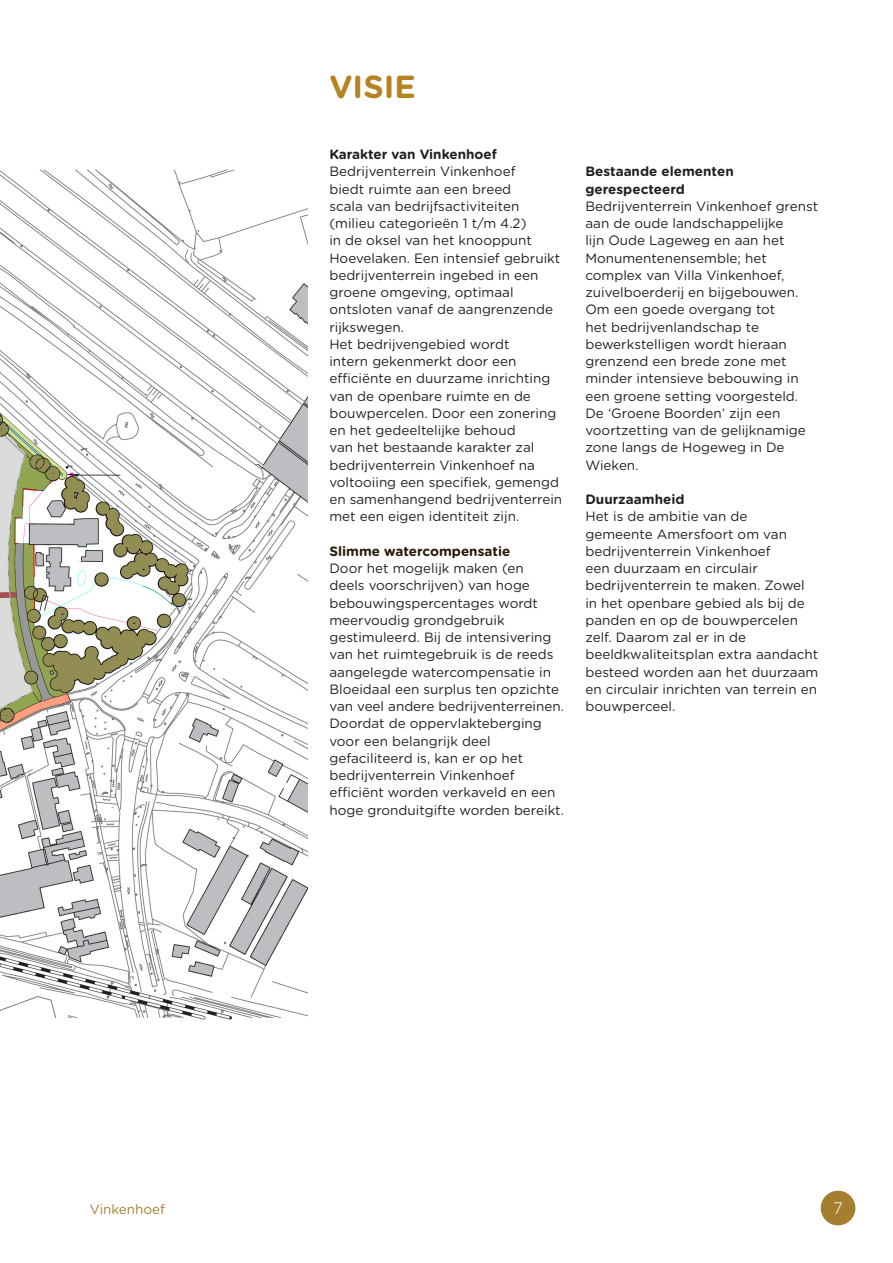
<style>
.page{position:relative;width:893px;height:1263px;background:#fff}
.page>*{position:absolute;margin:0;border:0;box-sizing:border-box;transform-origin:0 0}
.t1{font:700 31.95px "Gotham Rounded";color:#b68322}
.t2{font:300 16.65px "Gotham Rounded";color:#fff}
.t3{font:13.5px/17.2px "Gotham Rounded";color:#231f20}
.t4{font:700 13.5px/17.2px "Gotham Rounded";color:#231f20}
.t5{font:700 13.5px "Gotham Rounded";color:#251a05}
.t6{font:13.5px "Gotham Rounded";color:#a57f2d}
</style>
<div class="page">
<img style="left:0;top:169px;width:308px;height:851px">
<div style="left:821px;top:1191px;width:34px;height:34px;background:#a57f2d;border-radius:50%"></div>
<p class="t6" style="left:90px;top:1200px;width:77px">Vinkenhoef</p>
<p class="t1" style="left:329px;top:63px;width:88px">VISIE</p>
<p class="t4" style="left:329px;top:145px;width:169px">Karakter van Vinkenhoef</p>
<p class="t3" style="left:329px;top:162px;width:232px">Bedrijventerrein Vinkenhoef<br>biedt ruimte aan een breed<br>scala van bedrijfsactiviteiten (milieu categorieën 1 t/m 4.2)<br>in de oksel van het knooppunt<br>Hoevelaken. Een intensief gebruikt bedrijventerrein ingebed in een groene omgeving, optimaal ontsloten vanaf de aangrenzende rijkswegen.</p>
<p class="t3" style="left:329px;top:335px;width:234px">Het bedrijvengebied wordt<br>intern gekenmerkt door een efficiënte en duurzame inrichting van de openbare ruimte en de bouwpercelen. Door een zonering en het gedeeltelijke behoud<br>van het bestaande karakter zal bedrijventerrein Vinkenhoef na voltooiing een specifiek, gemengd en samenhangend bedrijventerrein met een eigen identiteit zijn.</p>
<p class="t5" style="left:329px;top:541px;width:182px">Slimme watercompensatie</p>
<p class="t3" style="left:329px;top:559px;width:236px">Door het mogelijk maken (en<br>deels voorschrijven) van hoge bebouwingspercentages wordt meervoudig grondgebruik gestimuleerd. Bij de intensivering van het ruimtegebruik is de reeds aangelegde watercompensatie in<br>Bloeidaal een surplus ten opzichte van veel andere bedrijventerreinen.<br>Doordat de oppervlakteberging voor een belangrijk deel gefaciliteerd is, kan er op het bedrijventerrein Vinkenhoef efficiënt worden verkaveld en een hoge gronduitgifte worden bereikt.</p>
<p class="t4" style="left:585px;top:162px;width:150px">Bestaande elementen gerespecteerd</p>
<p class="t3" style="left:585px;top:197px;width:234px">Bedrijventerrein Vinkenhoef grenst aan de oude landschappelijke<br>lijn Oude Lageweg en aan het<br>Monumentenensemble; het complex van Villa Vinkenhoef, zuivelboerderij en bijgebouwen.<br>Om een goede overgang tot<br>het bedrijvenlandschap te bewerkstelligen wordt hieraan grenzend een brede zone met minder intensieve bebouwing in een groene setting voorgesteld.<br>De ‘Groene Boorden’ zijn een voortzetting van de gelijknamige zone langs de Hogeweg in De<br>Wieken.</p>
<p class="t4" style="left:585px;top:490px;width:101px">Duurzaamheid</p>
<p class="t3" style="left:585px;top:507px;width:235px">Het is de ambitie van de<br>gemeente Amersfoort om van bedrijventerrein Vinkenhoef<br>een duurzaam en circulair bedrijventerrein te maken. Zowel in het openbare gebied als bij de panden en op de bouwpercelen zelf. Daarom zal er in de beeldkwaliteitsplan extra aandacht besteed worden aan het duurzaam en circulair inrichten van terrein en bouwperceel.</p>
<p class="t2" style="left:833px;top:1197px;width:11px">7</p>
</div>
